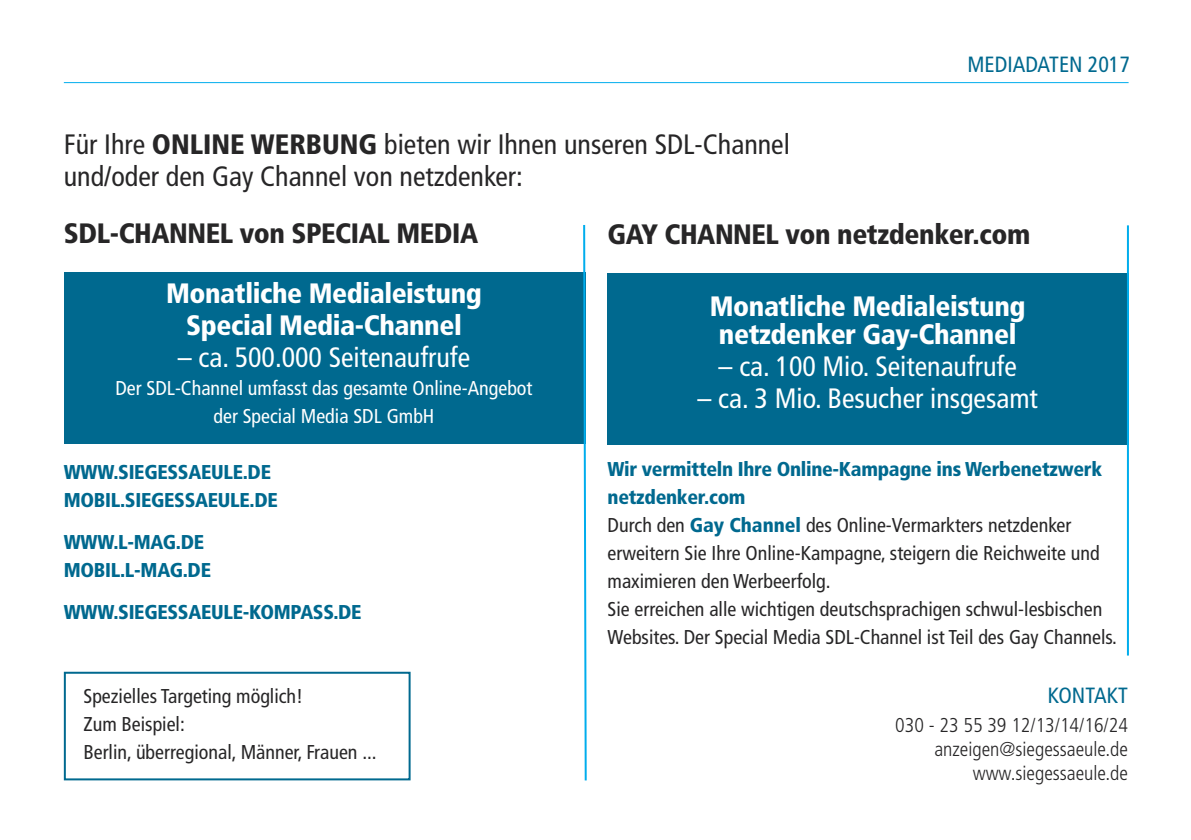
<style>
.page{position:relative;width:1191px;height:840px;background:#fff}
.page>*{position:absolute;margin:0;border:0;box-sizing:border-box;transform-origin:0 0}
.t1{font:900 condensed 28px/32px "Frutiger";letter-spacing:-.015em;color:#fff;text-align:center}
.t2{font:condensed 28px/32px "Frutiger";color:#272627}
.t3{font:condensed 28px "Frutiger";color:#fff}
.t4{font:900 condensed 28px "Frutiger";letter-spacing:-.015em;color:#272627}
.t5{font:condensed 22px "Frutiger";color:#00698f}
.t6{font:condensed 20px/28px "Frutiger";color:#272627}
.t7{font:900 condensed 20px/28px "Frutiger";letter-spacing:-.015em;color:#00698f}
.t8{font:300 condensed 20px/24px "Frutiger";color:#272627;text-align:right}
.t9{font:condensed 20px/28px "Frutiger";color:#fff;text-align:center}
.s1{font-weight:900}
.s2{font-weight:900;color:#00698f}
</style>
<div class="page">
<div style="left:64px;top:272px;width:521px;height:171px;background:#00698f"></div>
<hr style="left:64px;top:82px;width:1064px;height:1px;background:#00aded">
<div style="left:607px;top:273px;width:521px;height:171px;background:#00698f"></div>
<svg style="left:582px;top:225px;width:5px;height:556px"></svg>
<hr style="left:1127px;top:225px;width:2px;height:430px;background:#00aded">
<div style="left:64px;top:671px;width:346px;height:109px;border:2px solid #00698f"></div>
<h1 class="t2" style="left:64px;top:130px;width:727px">Für Ihre <span class="s1">ONLINE WERBUNG</span> bieten wir Ihnen unseren SDL-Channel und/oder den Gay Channel von netzdenker:</h1>
<p class="t5" style="left:967px;top:56px;width:164px">MEDIADATEN 2017</p>
<h1 class="t4" style="left:64px;top:221px;width:416px">SDL-CHANNEL von SPECIAL MEDIA</h1>
<h1 class="t1" style="left:166px;top:279px;width:317px">Monatliche Medialeistung<br>Special Media-Channel</h1>
<h1 class="t3" style="left:178px;top:345px;width:294px">– ca. 500.000 Seitenaufrufe</h1>
<p class="t9" style="left:115px;top:375px;width:418px">Der SDL-Channel umfasst das gesamte Online-Angebot der Special Media SDL GmbH</p>
<p class="t7" style="left:64px;top:459px;width:215px">WWW.SIEGESSAEULE.DE<br>MOBIL.SIEGESSAEULE.DE</p>
<p class="t7" style="left:64px;top:529px;width:149px">WWW.L-MAG.DE<br>MOBIL.L-MAG.DE</p>
<p class="t7" style="left:64px;top:599px;width:299px">WWW.SIEGESSAEULE-KOMPASS.DE</p>
<p class="t6" style="left:83px;top:683px;width:295px">Spezielles Targeting möglich!<br>Zum Beispiel:<br>Berlin, überregional, Männer, Frauen ...</p>
<h1 class="t4" style="left:607px;top:223px;width:424px">GAY CHANNEL von netzdenker.com</h1>
<h1 class="t1" style="left:710px;top:294px;width:317px;line-height:28px">Monatliche Medialeistung netzdenker Gay-Channel</h1>
<h1 class="t3" style="left:718px;top:355px;width:300px">– ca. 100 Mio. Seitenaufrufe</h1>
<h1 class="t3" style="left:697px;top:387px;width:342px">– ca. 3 Mio. Besucher insgesamt</h1>
<p class="t6" style="left:607px;top:456px;width:511px"><span class="s2">Wir vermitteln Ihre Online-Kampagne ins Werbenetzwerk netzdenker.com<br></span>Durch den <span class="s2">Gay Channel</span> des Online-Vermarkters netzdenker erweitern Sie Ihre Online-Kampagne, steigern die Reichweite und maximieren den Werbeerfolg.<br>Sie erreichen alle wichtigen deutschsprachigen schwul-lesbischen Websites. Der Special Media SDL-Channel ist Teil des Gay Channels.</p>
<p class="t5" style="left:1047px;top:685px;width:82px">KONTAKT</p>
<p class="t8" style="left:895px;top:714px;width:234px">030 - 23 55 39 12/13/14/16/24 anzeigen@siegessaeule.de www.siegessaeule.de</p>
</div>
